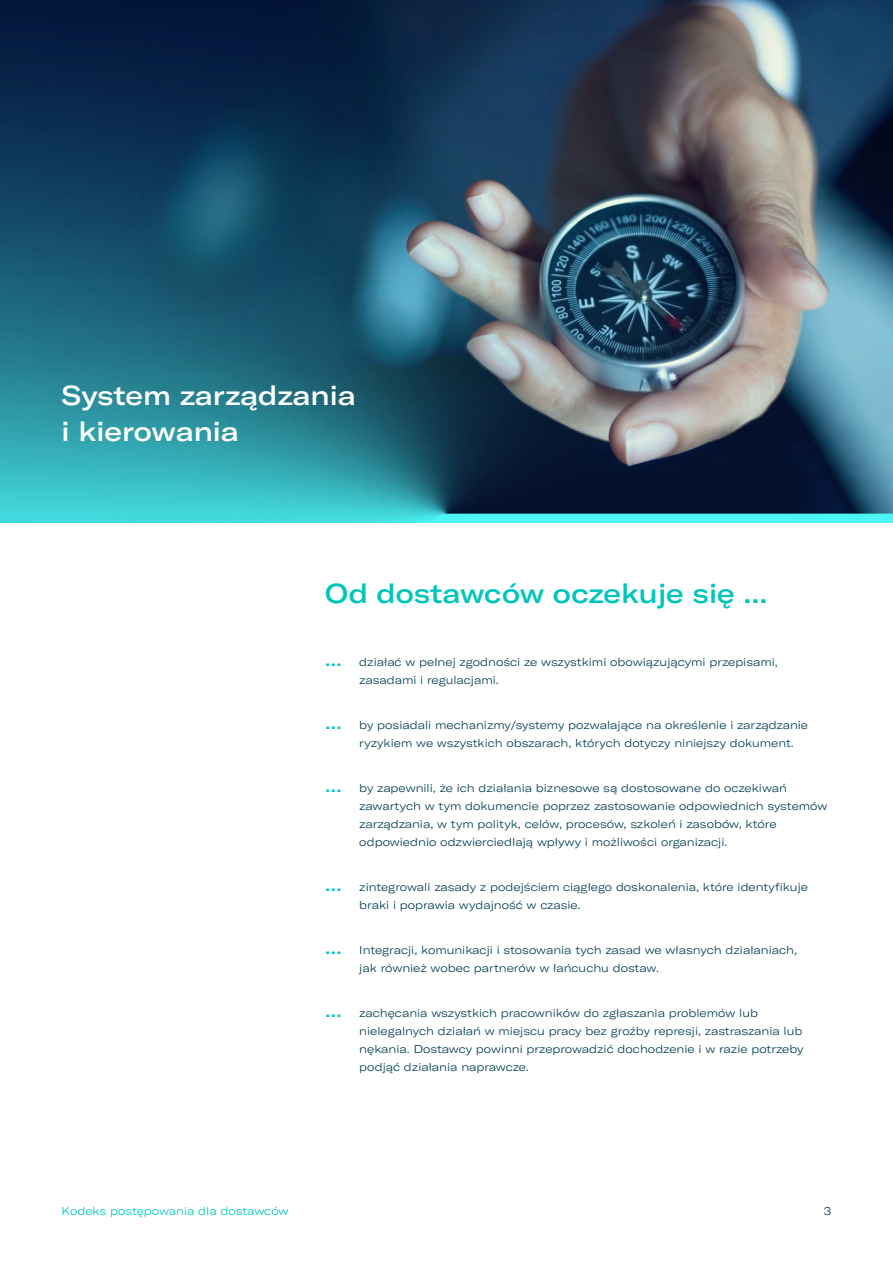
<style>
.page{position:relative;width:893px;height:1263px;background:#fff}
.page>*{position:absolute;margin:0;border:0;box-sizing:border-box;transform-origin:0 0}
.t1{font:500 expanded 27px/36px "GT America";color:#fff}
.t2{font:500 expanded 27px "GT America";color:#00c5bb}
.t3{font:300 expanded 11.25px/18px "GT America";color:#003c52}
.t4{font:300 expanded 11.25px "GT America";color:#00c5bb}
.s1{font-weight:500;font-size:18px;color:#00c5bb}
</style>
<div class="page">
<img style="left:0;top:0;width:893px;height:522px">
<h1 class="t1" style="left:62px;top:377px;width:296px">System zarządzania i kierowania</h1>
<h1 class="t2" style="left:325px;top:577px;width:444px">Od dostawców oczekuje się ...</h1>
<p class="t3" style="left:359px;top:653px;width:420px;text-indent:-34px"><span class="s1">…</span> działać w pełnej zgodności ze wszystkimi obowiązującymi przepisami, zasadami i regulacjami.</p>
<p class="t3" style="left:359px;top:716px;width:450px;text-indent:-34px"><span class="s1">…</span> by posiadali mechanizmy/systemy pozwalające na określenie i zarządzanie ryzykiem we wszystkich obszarach, których dotyczy niniejszy dokument.</p>
<p class="t3" style="left:359px;top:779px;width:470px;text-indent:-34px"><span class="s1">…</span> by zapewnili, że ich działania biznesowe są dostosowane do oczekiwań zawartych w tym dokumencie poprzez zastosowanie odpowiednich systemów zarządzania, w tym polityk, celów, procesów, szkoleń i zasobów, które odpowiednio odzwierciedlają wpływy i możliwości organizacji.</p>
<p class="t3" style="left:359px;top:878px;width:450px;text-indent:-34px"><span class="s1">…</span> zintegrowali zasady z podejściem ciągłego doskonalenia, które identyfikuje braki i poprawia wydajność w czasie.</p>
<p class="t3" style="left:359px;top:941px;width:439px;text-indent:-34px"><span class="s1">…</span> Integracji, komunikacji i stosowania tych zasad we własnych działaniach, jak również wobec partnerów w łańcuchu dostaw.</p>
<p class="t3" style="left:359px;top:1004px;width:446px;text-indent:-34px"><span class="s1">…</span> zachęcania wszystkich pracowników do zgłaszania problemów lub nielegalnych działań w miejscu pracy bez groźby represji, zastraszania lub nękania. Dostawcy powinni przeprowadzić dochodzenie i w razie potrzeby podjąć działania naprawcze.</p>
<p class="t4" style="left:62px;top:1204px;width:228px">Kodeks postępowania dla dostawców</p>
<p class="t3" style="left:824px;top:1202px;width:9px">3</p>
</div>
